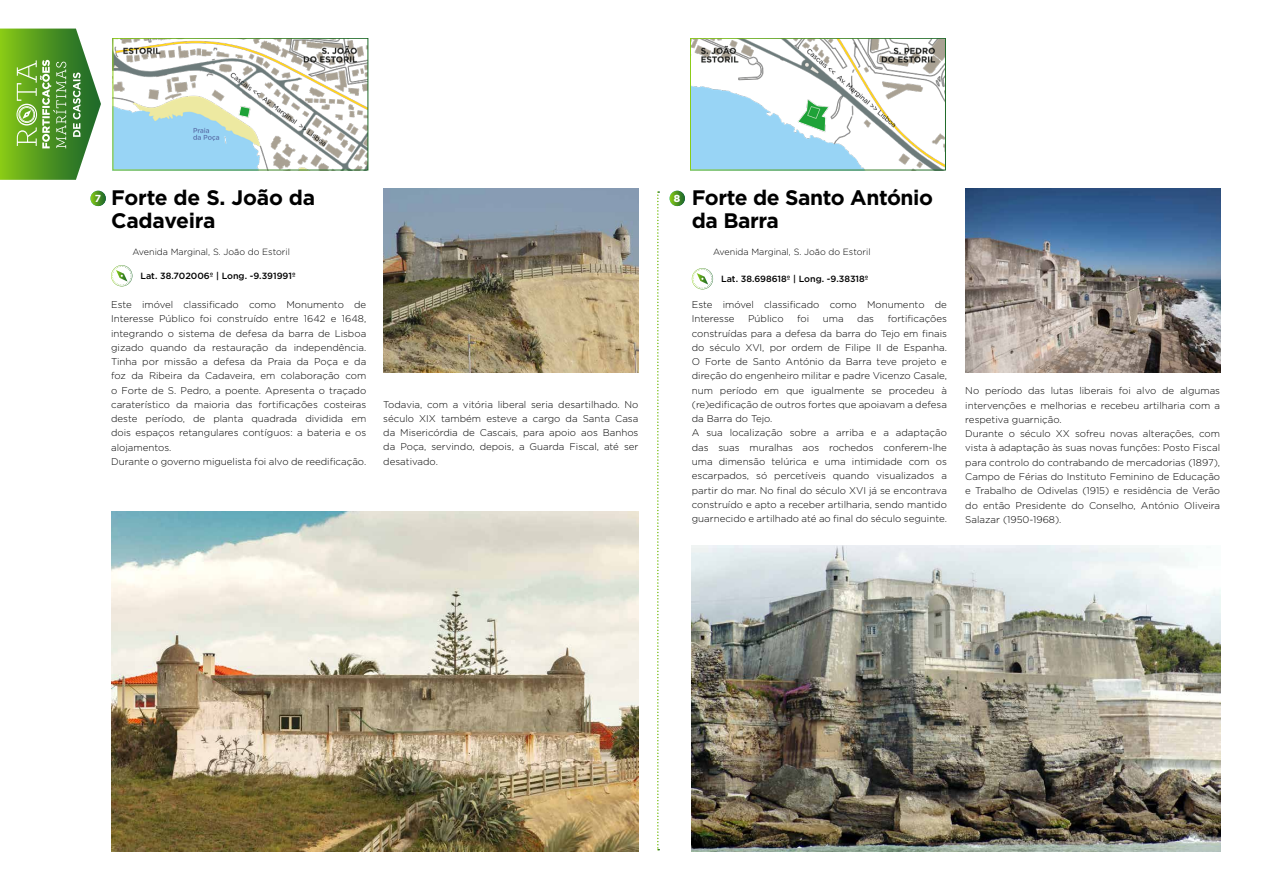
<style>
.page{position:relative;width:1263px;height:893px;background:#fff}
.page>*{position:absolute;margin:0;border:0;box-sizing:border-box;transform-origin:0 0}
.t1{font:700 21px/22.5px "Gotham";letter-spacing:-.02em;color:#000}
.t2{font:700 10.2px "Gotham";color:#fff}
.t3{font:900 10.2px "Gotham";color:#fff}
.t4{font:300 9.75px/14.2px "Gotham";color:#000}
.t5{font:300 9px "Gotham";color:#000}
.t6{font:500 9px "Gotham";color:#000}
</style>
<div class="page">
<svg style="left:657px;top:191px;width:2px;height:659px"></svg>
<img style="left:115px;top:40px;width:251px;height:128px">
<div style="left:113px;top:38px;width:255px;height:132px;border:1px solid #fff"></div>
<svg style="left:111px;top:265px;width:21px;height:21px"></svg>
<img style="left:383px;top:189px;width:255px;height:183px">
<svg style="left:0;top:29px;width:101px;height:151px;background:#76ae4c"></svg>
<svg style="left:90px;top:191px;width:16px;height:15px"></svg>
<svg style="left:692px;top:268px;width:21px;height:21px"></svg>
<img style="left:692px;top:546px;width:528px;height:306px">
<svg style="left:670px;top:191px;width:15px;height:15px"></svg>
<img style="left:965px;top:189px;width:255px;height:183px">
<img style="left:692px;top:40px;width:251px;height:128px">
<div style="left:690px;top:38px;width:255px;height:132px;border:1px solid #fff"></div>
<img style="left:111px;top:512px;width:527px;height:340px">
<p class="t2" style="left:93px;top:192px;width:12px">1 27</p>
<h1 class="t1" style="left:692px;top:187px;width:243px">Forte de Santo António da Barra</h1>
<p class="t5" style="left:713px;top:246px;width:159px">Avenida Marginal, S. João do Estoril</p>
<p class="t6" style="left:721px;top:273px;width:149px">Lat. 38.698618º | Long. -9.38318º</p>
<p class="t4" style="left:692px;top:297px;width:257px">Este imóvel classificado como Monumento de<br>Interesse</p>
<h1 class="t1" style="left:111px;top:187px;width:206px">Forte de S. João da<br>Cadaveira</h1>
<p class="t5" style="left:132px;top:246px;width:159px">Avenida Marginal, S. João do Estoril</p>
<p class="t6" style="left:140px;top:270px;width:157px">Lat. 38.702006º | Long. -9.391991º</p>
<p class="t4" style="left:111px;top:297px;width:257px">Este imóvel classificado como Monumento de Interesse Público foi construído entre 1642 e 1648, integrando o sistema de defesa da barra de Lisboa gizado quando da restauração da independência.<br>Tinha por missão a defesa da Praia da Poça e da foz da Ribeira da Cadaveira, em colaboração com o Forte de S. Pedro, a poente. Apresenta o traçado caraterístico da maioria das fortificações costeiras deste período, de planta quadrada dividida em dois espaços retangulares contíguos: a bateria e os alojamentos.<br>Durante o governo miguelista foi alvo de reedificação.</p>
<p class="t3" style="left:674px;top:192px;width:8px">8</p>
<p class="t4" style="left:692px;top:312px;width:257px;text-indent:196px">fortificações construídas para a defesa da barra do Tejo em finais do século XVI, por ordem de Filipe II de Espanha.<br>O Forte de Santo António da Barra teve projeto e direção do engenheiro militar e padre Vicenzo Casale, num período em que igualmente se procedeu à (re)edificação de outros fortes que apoiavam a defesa da Barra do Tejo.<br>A sua localização sobre a arriba e a adaptação das suas muralhas aos rochedos conferem-lhe uma dimensão telúrica e uma intimidade com os escarpados, só percetíveis quando visualizados a partir do mar. No final do século XVI já se encontrava construído e apto a receber artilharia, sendo mantido guarnecido e artilhado até ao final do século seguinte.</p>
<p class="t4" style="left:748px;top:312px;width:37px">Público</p>
<p class="t4" style="left:797px;top:312px;width:14px">foi</p>
<p class="t4" style="left:823px;top:312px;width:22px">uma</p>
<p class="t4" style="left:857px;top:312px;width:18px">das</p>
<p class="t4" style="left:383px;top:397px;width:257px;text-align:justify">Todavia, com a vitória liberal seria desartilhado. No século XIX também esteve a cargo da Santa Casa da Misericórdia de Cascais, para apoio aos Banhos da Poça, servindo, depois, a Guarda Fiscal, até ser desativado.</p>
<p class="t4" style="left:965px;top:384px;width:256px">No período das lutas liberais foi alvo de algumas intervenções e melhorias e recebeu artilharia com a respetiva guarnição.<br>Durante o século XX sofreu novas alterações, com vista à adaptação às suas novas funções: Posto Fiscal para controlo do contrabando de mercadorias (1897), Campo de Férias do Instituto Feminino de Educação e Trabalho de Odivelas (1915) e residência de Verão do então Presidente do Conselho, António Oliveira Salazar (1950-1968).</p>
</div>
